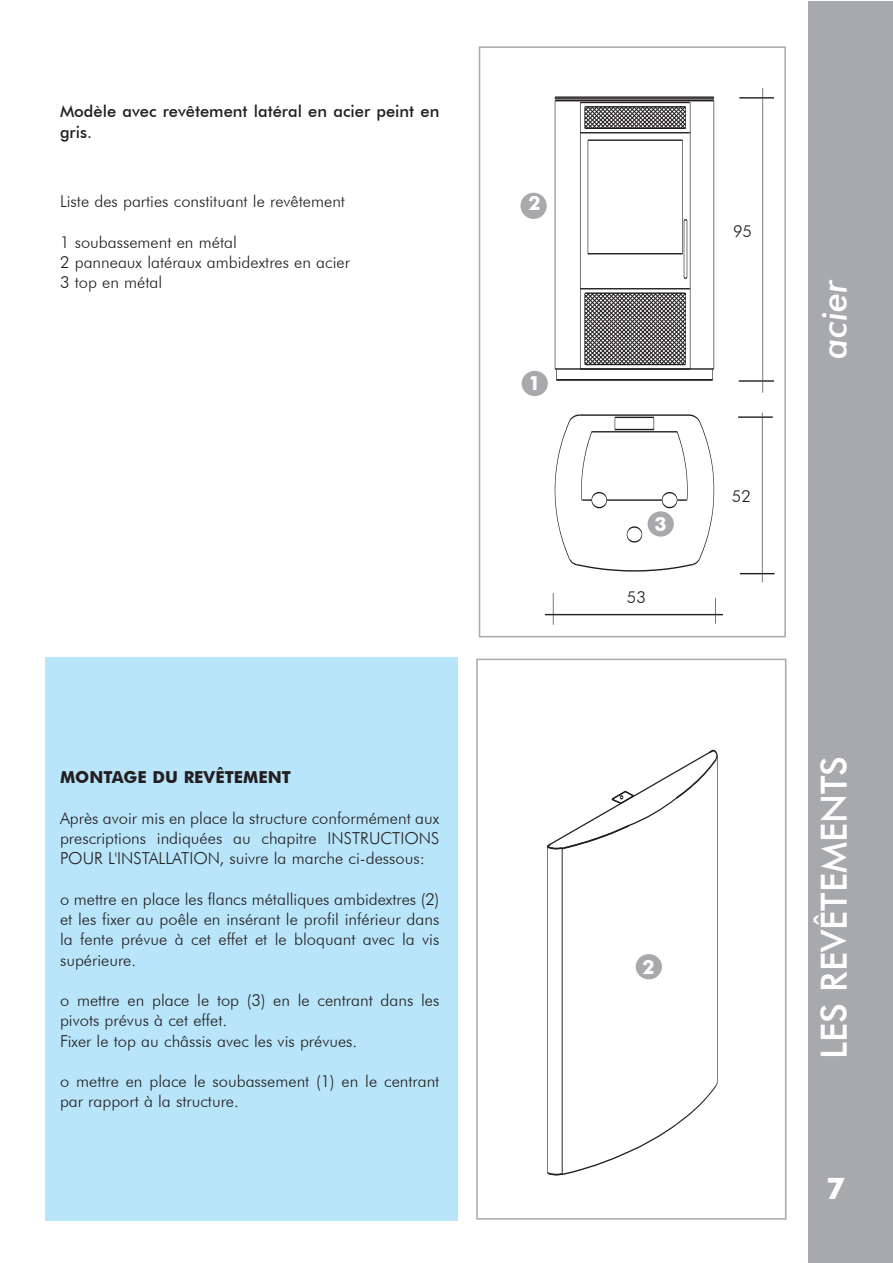
<style>
.page{position:relative;width:893px;height:1263px;background:#fff}
.page>*{position:absolute;margin:0;border:0;box-sizing:border-box;transform-origin:0 0}
.t1{font:500 36px "Futura BT";color:#fff}
.t2{font:italic 500 36px "Futura BT";color:#fff}
.t3{font:700 30px "Futura BT";color:#fff}
.t4{font:700 19.5px "Futura BT";color:#fff}
.t5{font:300 16.5px/20.2px "Futura BT";color:#231f20}
.t6{font:500 16.5px/20.2px "Futura BT";color:#231f20}
.t7{font:700 16.5px "Futura BT";color:#231f20}
.s1{font-style:italic;font-size:27px;color:#a8a9ad}
</style>
<div class="page">
<div style="left:45px;top:657px;width:413px;height:563px;background:#b9e5fa"></div>
<div style="left:808px;top:1px;width:84px;height:1262px;background:#a8a9ad"></div>
<hr style="left:717px;top:755px;width:1px;height:326px;background:#231f20">
<hr style="left:547px;top:846px;width:1px;height:326px;background:#231f20">
<hr style="left:562px;top:848px;width:1px;height:326px;background:#231f20">
<svg style="left:547px;top:1080px;width:171px;height:96px"></svg>
<svg style="left:547px;top:749px;width:171px;height:101px"></svg>
<div style="left:476px;top:659px;width:310px;height:561px;border:2px solid #a8a9ad"></div>
<div style="left:636px;top:954px;width:26px;height:25px;background:#a8a9ad;border-radius:50%"></div>
<svg style="left:554px;top:414px;width:160px;height:158px"></svg>
<hr style="left:684px;top:221px;width:1px;height:56px;background:#231f20">
<hr style="left:687px;top:221px;width:1px;height:56px;background:#231f20">
<hr style="left:555px;top:98px;width:159px;height:1px;background:#231f20">
<hr style="left:555px;top:100px;width:159px;height:1px;background:#231f20">
<hr style="left:555px;top:369px;width:159px;height:1px;background:#231f20">
<hr style="left:713px;top:101px;width:1px;height:268px;background:#231f20">
<hr style="left:556px;top:379px;width:156px;height:1px;background:#231f20">
<hr style="left:555px;top:101px;width:1px;height:268px;background:#231f20">
<hr style="left:555px;top:97px;width:159px;height:1px;background:#231f20">
<svg style="left:580px;top:101px;width:111px;height:154px"></svg>
<svg style="left:580px;top:288px;width:111px;height:82px"></svg>
<hr style="left:580px;top:132px;width:1px;height:157px;background:#231f20">
<hr style="left:690px;top:132px;width:1px;height:157px;background:#231f20">
<hr style="left:762px;top:88px;width:1px;height:305px;background:#231f20">
<hr style="left:739px;top:381px;width:35px;height:1px;background:#231f20">
<hr style="left:739px;top:98px;width:35px;height:1px;background:#231f20">
<hr style="left:762px;top:413px;width:1px;height:169px;background:#231f20">
<hr style="left:740px;top:573px;width:34px;height:1px;background:#231f20">
<hr style="left:738px;top:417px;width:35px;height:1px;background:#231f20">
<hr style="left:553px;top:593px;width:1px;height:32px;background:#231f20">
<svg style="left:715px;top:598px;width:1px;height:26px"></svg>
<hr style="left:545px;top:614px;width:178px;height:1px;background:#231f20">
<div style="left:479px;top:46px;width:307px;height:591px;border:2px solid #a8a9ad"></div>
<div style="left:648px;top:511px;width:26px;height:26px;background:#a8a9ad;border-radius:50%"></div>
<div style="left:520px;top:193px;width:27px;height:26px;background:#a8a9ad;border-radius:50%"></div>
<div style="left:522px;top:371px;width:26px;height:25px;background:#a8a9ad;border-radius:50%"></div>
<p class="t6" style="left:60px;top:101px;width:381px">Modèle avec revêtement latéral en acier peint en gris.</p>
<p class="t5" style="left:60px;top:191px;width:286px">Liste des parties constituant le revêtement</p>
<p class="t5" style="left:60px;top:232px;width:291px">1 soubassement en métal<br>2 panneaux latéraux ambidextres en acier<br>3 top en métal</p>
<p class="t7" style="left:60px;top:767px;width:232px">MONTAGE DU REVÊTEMENT</p>
<p class="t5" style="left:60px;top:808px;width:381px;text-align:justify">Après avoir mis en place la structure conformément aux prescriptions indiquées au chapitre INSTRUCTIONS POUR L'INSTALLATION, suivre la marche ci-dessous:</p>
<p class="t5" style="left:60px;top:889px;width:381px;text-align:justify">o mettre en place les flancs métalliques ambidextres (2) et les fixer au poêle en insérant le profil inférieur dans la fente prévue à cet effet et le bloquant avec la vis supérieure.</p>
<p class="t5" style="left:60px;top:990px;width:381px">o mettre en place le top (3) en le centrant dans les pivots prévus à cet effet.<br>Fixer le top au châssis avec les vis prévues.</p>
<p class="t5" style="left:60px;top:1071px;width:381px">o mettre en place le soubassement (1) en le centrant par rapport à la structure.</p>
<p class="t4" style="left:528px;top:191px;width:14px">2</p>
<p class="t4" style="left:528px;top:372px;width:14px">1</p>
<p class="t4" style="left:654px;top:512px;width:14px">3</p>
<p class="t5" style="left:627px;top:587px;width:21px">53</p>
<p class="t4" style="left:642px;top:955px;width:14px">2</p>
<p class="t5" style="left:733px;top:221px;width:21px">95</p>
<p class="t5" style="left:732px;top:486px;width:21px">52</p>
<h1 class="t2" style="left:812px;top:359px;width:81px;rotate:-90deg">acier</h1>
<h1 class="t1" style="left:812px;top:1082px;width:327px;rotate:-90deg"><span class="s1">in</span>LES REVÊTEMENTS</h1>
<h2 class="t3" style="left:826px;top:1170px;width:20px">7</h2>
</div>
